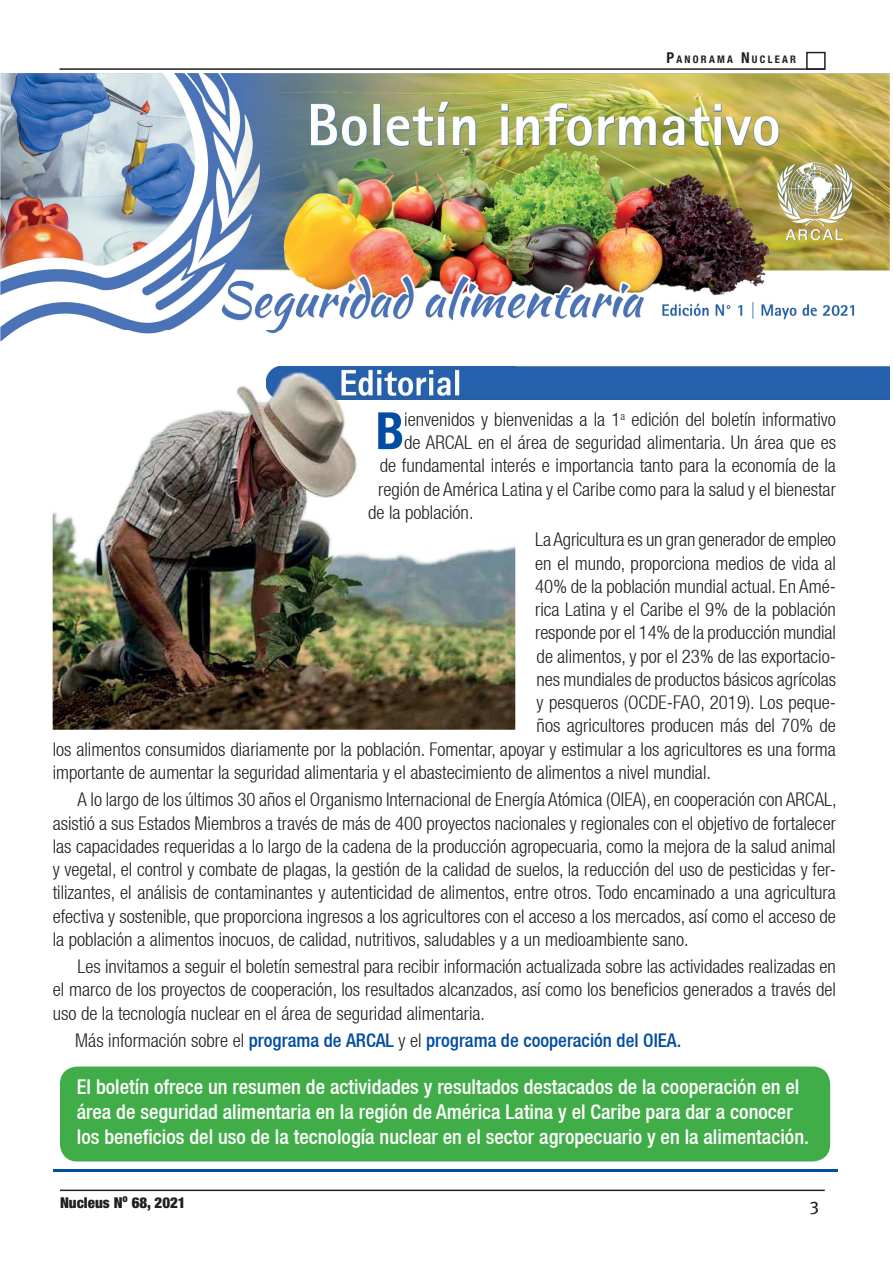
<style>
.page{position:relative;width:893px;height:1263px;background:#fff}
.page>*{position:absolute;margin:0;border:0;box-sizing:border-box;transform-origin:0 0}
.t1{font:500 condensed 20.4px/24.8px "Helvetica Neue LT";color:#fff}
.t2{font:300 condensed 18.9px/23.2px "Helvetica Neue LT";color:#231f20;text-align:justify}
.t3{font:500 condensed 18.9px "Helvetica Neue LT";color:#034ea2}
.t4{font:18px "Meta";color:#231f20}
.t5{font:900 condensed 15px "Helvetica Neue LT Std";color:#231f20}
.t6{font:700 condensed 10.5px "Helvetica Neue LT Std";letter-spacing:.215em;color:#231f20}
.s1{font-size:15px}
.s2{font-weight:300;color:#231f20}
</style>
<div class="page">
<div style="left:806px;top:52px;width:20px;height:18px;border:2px solid #231f20"></div>
<hr style="left:60px;top:68px;width:765px;height:2px;background:#231f20">
<hr style="left:60px;top:1189px;width:765px;height:2px;background:#231f20">
<div style="left:60px;top:1066px;width:770px;height:95px;background:#41ad49;border-radius:17px"></div>
<div style="left:515px;top:366px;width:375px;height:33px;background:#2561ac"></div>
<hr style="left:53px;top:1169px;width:784px;height:3px;background:#034ea2">
<img style="left:0;top:73px;width:890px;height:268px">
<img style="left:53px;top:330px;width:462px;height:400px">
<img style="left:378px;top:412px;width:24px;height:37px">
<img style="left:405px;top:412px;width:110px;height:17px">
<img style="left:405px;top:435px;width:110px;height:18px">
<img style="left:380px;top:458px;width:135px;height:18px">
<img style="left:379px;top:482px;width:136px;height:17px">
<img style="left:369px;top:505px;width:103px;height:17px">
<p class="t6" style="left:666px;top:53px;width:131px"><span class="s1">P</span>ANORAMA <span class="s1">N</span> UCLEAR</p>
<p class="t2" style="left:378px;top:407px;width:459px;text-align:right">ienvenidos y bienvenidas a la 1<sup>a</sup> edición del boletín informativo<br>de ARCAL en el área de seguridad alimentaria. Un área que es<br>de fundamental interés e importancia tanto para la economía de la región de América Latina y el Caribe como para la salud y el bienestar</p>
<p class="t2" style="left:535px;top:528px;width:302px">La Agricultura es un gran generador de empleo</p>
<p class="t2" style="left:535px;top:551px;width:302px">en el mundo, proporciona medios de vida al</p>
<p class="t2" style="left:535px;top:574px;width:302px">40% de la población mundial actual. En Amé-</p>
<p class="t2" style="left:535px;top:598px;width:302px">rica Latina y el Caribe el 9% de la población</p>
<p class="t2" style="left:535px;top:621px;width:302px">responde por el 14% de la producción mundial</p>
<p class="t2" style="left:537px;top:644px;width:301px">de alimentos, y por el 23% de las exportacio-</p>
<p class="t2" style="left:537px;top:667px;width:301px">nes mundiales de productos básicos agrícolas</p>
<p class="t2" style="left:537px;top:691px;width:301px">y pesqueros (OCDE-FAO, 2019). Los peque-</p>
<p class="t2" style="left:537px;top:714px;width:301px">ños agricultores producen más del 70% de</p>
<p class="t2" style="left:53px;top:737px;width:785px">los alimentos consumidos diariamente por la población. Fomentar, apoyar y estimular a los agricultores es una forma</p>
<p class="t2" style="left:53px;top:760px;width:660px">importante de aumentar la seguridad alimentaria y el abastecimiento de alimentos a nivel mundial.</p>
<p class="t2" style="left:53px;top:788px;width:786px;text-indent:25px">A lo largo de los últimos 30 años el Organismo Internacional de Energía Atómica (OIEA), en cooperación con ARCAL, asistió a sus Estados Miembros a través de más de 400 proyectos nacionales y regionales con el objetivo de fortalecer las capacidades requeridas a lo largo de la cadena de la producción agropecuaria, como la mejora de la salud animal y vegetal, el control y combate de plagas, la gestión de la calidad de suelos, la reducción del uso de pesticidas y fer&shy;tilizantes, el análisis de contaminantes y autenticidad de alimentos, entre otros. Todo encaminado a una agricultura efectiva y sostenible, que proporciona ingresos a los agricultores con el acceso a los mercados, así como el acceso de la población a alimentos inocuos, de calidad, nutritivos, saludables y a un medioambiente sano.</p>
<p class="t2" style="left:53px;top:955px;width:785px;text-indent:25px">Les invitamos a seguir el boletín semestral para recibir información actualizada sobre las actividades realizadas en el marco de los proyectos de cooperación, los resultados alcanzados, así como los beneficios generados a través del uso de la tecnología nuclear en el área de seguridad alimentaria.</p>
<p class="t3" style="left:75px;top:1029px;width:607px"><span class="s2">Más información sobre el</span> programa de ARCAL <span class="s2">y el</span> programa de cooperación del OIEA.</p>
<p class="t1" style="left:77px;top:1074px;width:734px">El boletín ofrece un resumen de actividades y resultados destacados de la cooperación en el área de seguridad alimentaria en la región de América Latina y el Caribe para dar a conocer los beneficios del uso de la tecnología nuclear en el sector agropecuario y en la alimentación.</p>
<p class="t2" style="left:368px;top:500px;width:107px">de la población.</p>
<p class="t5" style="left:60px;top:1193px;width:127px">Nucleus N<sup>o</sup> 68, 2021</p>
<p class="t4" style="left:810px;top:1194px;width:11px">3</p>
</div>
